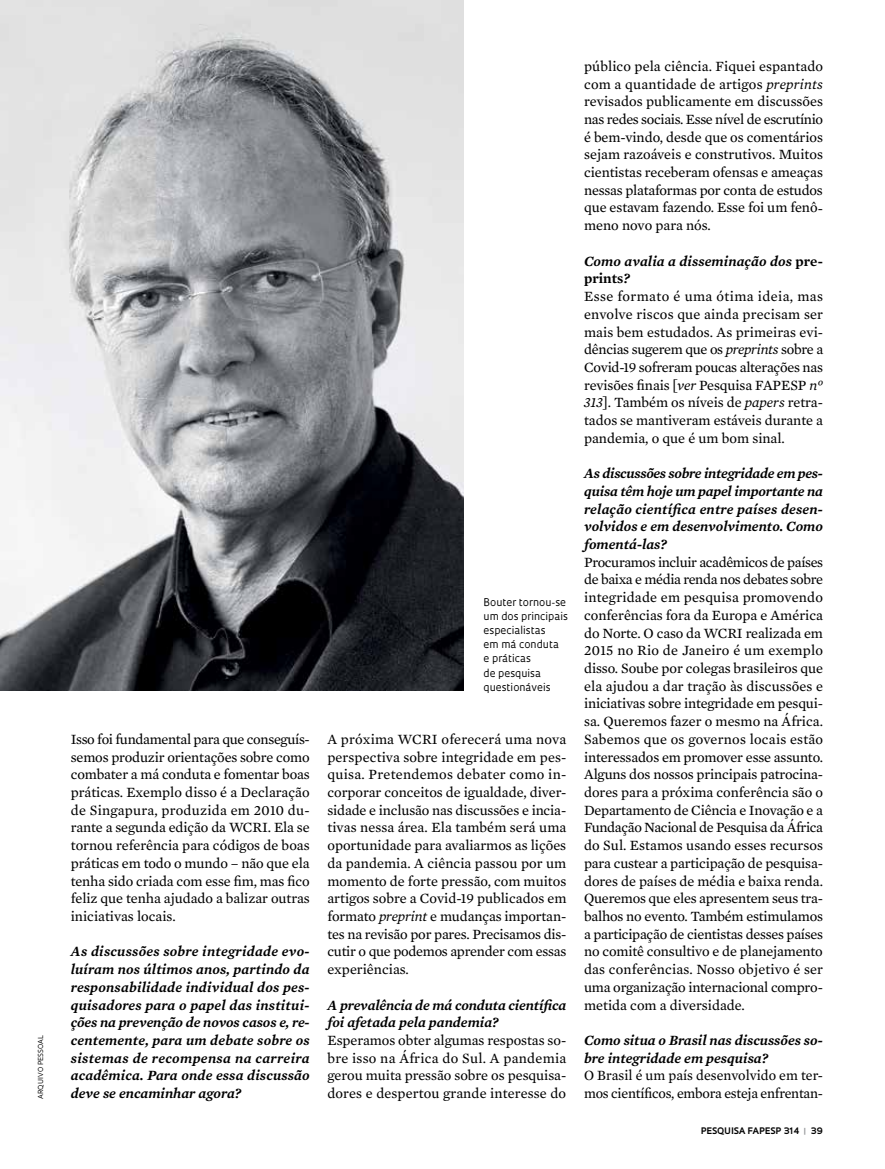
<style>
.page{position:relative;width:885px;height:1169px;background:#fff}
.page>*{position:absolute;margin:0;border:0;box-sizing:border-box;transform-origin:0 0}
.t1{font:14.4px/17.7px "Mercury Text G2";letter-spacing:-.005em;color:#000;text-align:justify}
.t2{font:italic 600 14.4px/17.7px "Mercury Text G2";color:#000;text-align:justify}
.t3{font:10.35px/14.1px "Oculum";color:#000}
.t4{font:700 8.7px "Oculum";letter-spacing:.015em;color:#000}
.t5{font:6.75px "Oculum";letter-spacing:.015em;color:#000}
.s1{font-style:italic}
.s2{font-weight:600;font-style:italic}
.s3{font-weight:600}
.s4{color:#939598}
</style>
<div class="page">
<img style="left:0;top:0;width:463px;height:691px">
<p class="t5" style="left:36px;top:1098px;width:66px;rotate:-90deg">ARQUIVO PESSOAL</p>
<p class="t1" style="left:71px;top:729px;width:240px">Isso foi fundamental para que conseguís&shy;semos produzir orientações sobre como combater a má conduta e fomentar boas práticas. Exemplo disso é a Declaração de Singapura, produzida em 2010 du&shy;rante a segunda edição da WCRI. Ela se tornou referência para códigos de boas práticas em todo o mundo – não que ela tenha sido criada com esse fim, mas fico feliz que tenha ajudado a balizar outras iniciativas locais.</p>
<p class="t2" style="left:71px;top:942px;width:241px">As discussões sobre integridade evo&shy;luíram nos últimos anos, partindo da responsabilidade individual dos pes&shy;quisadores para o papel das institui&shy;ções na prevenção de novos casos e, re&shy;centemente, para um debate sobre os sistemas de recompensa na carreira acadêmica. Para onde essa discussão deve se encaminhar agora?</p>
<p class="t3" style="left:484px;top:594px;width:86px">Bouter tornou-se um dos principais especialistas<br>em má conduta<br>e práticas<br>de pesquisa questionáveis</p>
<p class="t1" style="left:327px;top:729px;width:240px">A próxima WCRI oferecerá uma nova perspectiva sobre integridade em pes&shy;quisa. Pretendemos debater como in&shy;corporar conceitos de igualdade, diver&shy;sidade e inclusão nas discussões e incia&shy;tivas nessa área. Ela também será uma oportunidade para avaliarmos as lições da pandemia. A ciência passou por um momento de forte pressão, com muitos artigos sobre a Covid-19 publicados em formato <span class="s1">preprint</span> e mudanças importan&shy;tes na revisão por pares. Precisamos dis&shy;cutir o que podemos aprender com essas experiências.</p>
<p class="t2" style="left:327px;top:995px;width:240px">A prevalência de má conduta científica foi afetada pela pandemia?</p>
<p class="t1" style="left:327px;top:1030px;width:240px">Esperamos obter algumas respostas so&shy;bre isso na África do Sul. A pandemia gerou muita pressão sobre os pesquisa&shy;dores e despertou grande interesse do</p>
<p class="t1" style="left:584px;top:56px;width:241px">público pela ciência. Fiquei espantado com a quantidade de artigos <span class="s1">preprints </span>revisados publicamente em discussões nas redes sociais. Esse nível de escrutínio é bem-vindo, desde que os comentários sejam razoáveis e construtivos. Muitos cientistas receberam ofensas e ameaças nessas plataformas por conta de estudos que estavam fazendo. Esse foi um fenô&shy;meno novo para nós.</p>
<p class="t1" style="left:584px;top:251px;width:241px;text-align:left"><span class="s2">Como avalia a disseminação dos</span> <span class="s3">pre&shy;prints</span><span class="s2">?<br></span>Esse formato é uma ótima ideia, mas envolve riscos que ainda precisam ser mais bem estudados. As primeiras evi&shy;dências sugerem que os <span class="s1">preprints</span> sobre a Covid-19 sofreram poucas alterações nas revisões finais [<span class="s1">ver</span> Pesquisa FAPESP <span class="s1">nº 313</span>]. Também os níveis de <span class="s1">papers</span> retra&shy;tados se mantiveram estáveis durante a pandemia, o que é um bom sinal.</p>
<p class="t2" style="left:584px;top:464px;width:240px">As discussões sobre integridade em pes&shy;quisa têm hoje um papel importante na relação científica entre países desen&shy;volvidos e em desenvolvimento. Como fomentá-las?</p>
<p class="t1" style="left:584px;top:552px;width:241px">Procuramos incluir acadêmicos de países de baixa e média renda nos debates sobre integridade em pesquisa promovendo conferências fora da Europa e América do Norte. O caso da WCRI realizada em 2015 no Rio de Janeiro é um exemplo disso. Soube por colegas brasileiros que ela ajudou a dar tração às discussões e iniciativas sobre integridade em pesqui&shy;sa. Queremos fazer o mesmo na África.<br>Sabemos que os governos locais estão interessados em promover esse assunto.<br>Alguns dos nossos principais patrocina&shy;dores para a próxima conferência são o Departamento de Ciência e Inovação e a Fundação Nacional de Pesquisa da África do Sul. Estamos usando esses recursos para custear a participação de pesquisa&shy;dores de países de média e baixa renda.<br>Queremos que eles apresentem seus tra&shy;balhos no evento. Também estimulamos a participação de cientistas desses países no comitê consultivo e de planejamento das conferências. Nosso objetivo é ser uma organização internacional compro&shy;metida com a diversidade.</p>
<p class="t2" style="left:584px;top:1030px;width:240px">Como situa o Brasil nas discussões so&shy;bre integridade em pesquisa?</p>
<p class="t1" style="left:584px;top:1066px;width:240px">O Brasil é um país desenvolvido em ter-</p>
<p class="t1" style="left:584px;top:1083px;width:240px">mos científicos, embora esteja enfrentan-</p>
<p class="t4" style="left:701px;top:1124px;width:124px">PESQUISA FAPESP 314 <span class="s4">|</span> 39</p>
</div>
